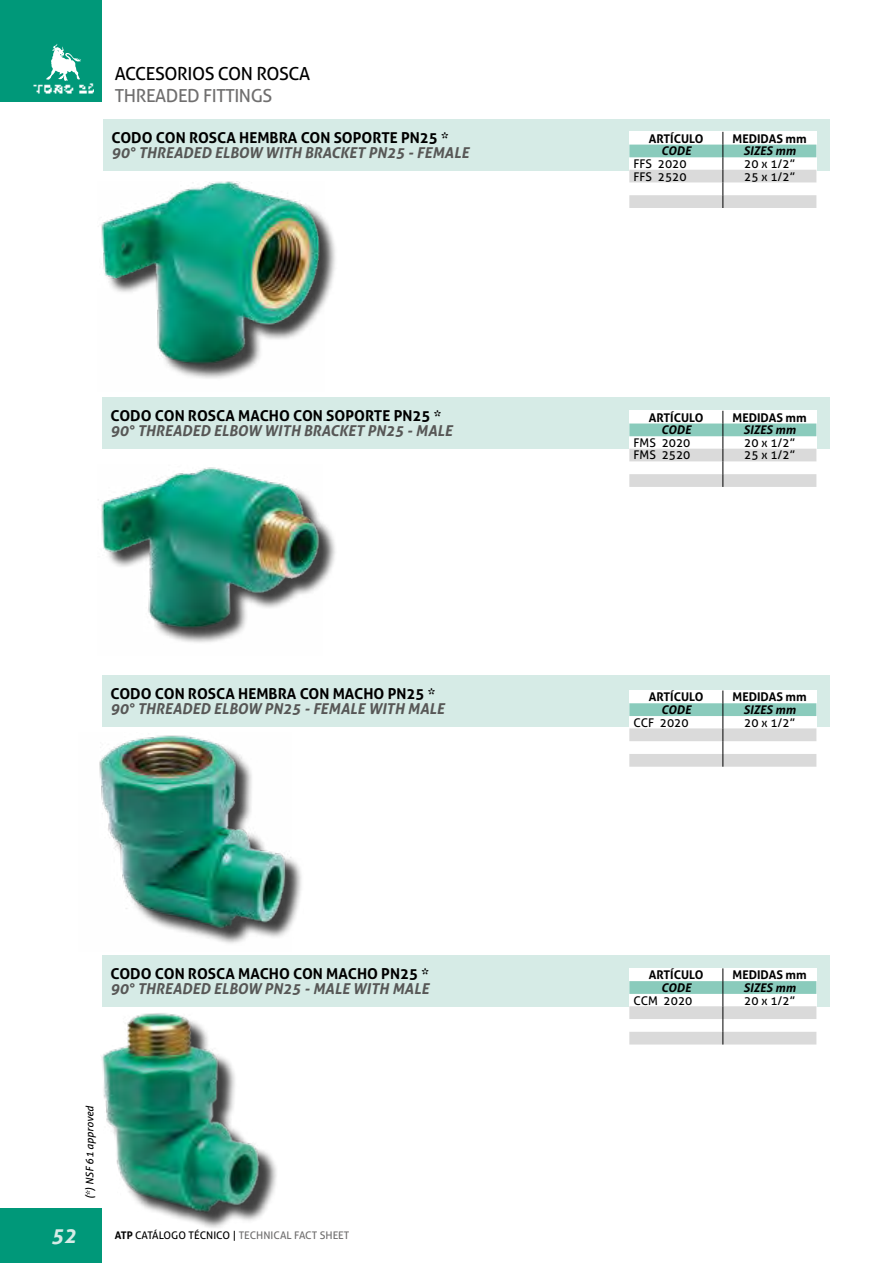
<style>
.page{position:relative;width:893px;height:1263px;background:#fff}
.page>*{position:absolute;margin:0;border:0;box-sizing:border-box;transform-origin:0 0}
.t1{font:italic 700 21px "Aller";color:#d6ebe6}
.t2{font:18px "Aller";letter-spacing:-.025em;color:#000}
.t3{font:18px "Aller";letter-spacing:-.025em;color:#706f6f}
.t4{font:italic 700 15px "Aller";color:#575756}
.t5{font:700 15px "Aller";color:#000}
.t6{font:12px "Aller";color:#000}
.t7{font:700 12px "Aller";color:#000}
.t8{font:italic 700 12px "Aller";color:#000}
.t9{font:10.5px "Aller";color:#706f6f}
.t10{font:italic 10.5px "Aller";color:#000}
.s1{font-weight:700;color:#000}
.s2{color:#000}
</style>
<div class="page">
<div style="left:0;top:1208px;width:102px;height:55px;background:#009879"></div>
<div style="left:0;top:0;width:102px;height:102px;background:#009879"></div>
<svg style="left:46px;top:44px;width:35px;height:37px"></svg>
<img style="left:33px;top:83px;width:61px;height:11px">
<div style="left:103px;top:119px;width:726px;height:51px;background:#d6ebe6"></div>
<svg style="left:629px;top:132px;width:187px;height:76px"></svg>
<div style="left:105px;top:185px;width:232px;height:195px;background:#000;opacity:.75"></div>
<img style="left:101px;top:181px;width:223px;height:199px">
<div style="left:102px;top:398px;width:727px;height:51px;background:#d6ebe6"></div>
<svg style="left:629px;top:411px;width:187px;height:76px"></svg>
<div style="left:105px;top:470px;width:232px;height:174px;background:#000;opacity:.75"></div>
<img style="left:98px;top:467px;width:224px;height:177px">
<div style="left:102px;top:955px;width:727px;height:52px;background:#d6ebe6"></div>
<svg style="left:629px;top:968px;width:187px;height:76px"></svg>
<div style="left:102px;top:676px;width:727px;height:51px;background:#d6ebe6"></div>
<svg style="left:629px;top:690px;width:187px;height:77px"></svg>
<div style="left:103px;top:739px;width:201px;height:207px;background:#000;opacity:.75"></div>
<img style="left:99px;top:735px;width:192px;height:211px">
<div style="left:105px;top:1016px;width:173px;height:215px;background:#000;opacity:.75"></div>
<img style="left:101px;top:1013px;width:165px;height:218px">
<p class="t2" style="left:115px;top:63px;width:197px">ACCESORIOS CON ROSCA</p>
<p class="t3" style="left:115px;top:85px;width:159px">THREADED FITTINGS</p>
<p class="t5" style="left:112px;top:128px;width:338px">CODO CON ROSCA HEMBRA CON SOPORTE PN25 *</p>
<p class="t4" style="left:112px;top:143px;width:359px">90° THREADED ELBOW WITH BRACKET PN25 - FEMALE</p>
<p class="t5" style="left:111px;top:407px;width:332px">CODO CON ROSCA MACHO CON SOPORTE PN25 *</p>
<p class="t4" style="left:111px;top:422px;width:343px">90° THREADED ELBOW WITH BRACKET PN25 - MALE</p>
<p class="t5" style="left:111px;top:685px;width:326px">CODO CON ROSCA HEMBRA CON MACHO PN25 *</p>
<p class="t4" style="left:111px;top:700px;width:335px">90° THREADED ELBOW PN25 - FEMALE WITH MALE</p>
<p class="t5" style="left:111px;top:964px;width:320px">CODO CON ROSCA MACHO CON MACHO PN25 *</p>
<p class="t4" style="left:111px;top:979px;width:320px">90° THREADED ELBOW PN25 - MALE WITH MALE</p>
<p class="t10" style="left:83px;top:1199px;width:95px;rotate:-90deg">(*) NSF 61 approved</p>
<h1 class="t1" style="left:51px;top:1222px;width:27px">52</h1>
<p class="t9" style="left:115px;top:1229px;width:236px"><span class="s1">ATP</span> <span class="s2">CATÁLOGO TÉCNICO |</span> TECHNICAL FACT SHEET</p>
<p class="t7" style="left:649px;top:131px;width:56px">ARTÍCULO</p>
<p class="t7" style="left:733px;top:131px;width:76px">MEDIDAS mm</p>
<p class="t8" style="left:661px;top:144px;width:31px">CODE</p>
<p class="t8" style="left:743px;top:144px;width:54px">SIZES mm</p>
<p class="t6" style="left:634px;top:156px;width:55px">FFS 2020</p>
<p class="t6" style="left:744px;top:156px;width:52px">20 x 1/2”</p>
<p class="t6" style="left:634px;top:169px;width:55px">FFS 2520</p>
<p class="t6" style="left:744px;top:169px;width:52px">25 x 1/2”</p>
<p class="t7" style="left:649px;top:410px;width:56px">ARTÍCULO</p>
<p class="t7" style="left:733px;top:410px;width:76px">MEDIDAS mm</p>
<p class="t8" style="left:661px;top:423px;width:31px">CODE</p>
<p class="t8" style="left:743px;top:423px;width:54px">SIZES mm</p>
<p class="t6" style="left:634px;top:435px;width:58px">FMS 2020</p>
<p class="t6" style="left:744px;top:435px;width:52px">20 x 1/2”</p>
<p class="t6" style="left:634px;top:448px;width:58px">FMS 2520</p>
<p class="t6" style="left:744px;top:448px;width:52px">25 x 1/2”</p>
<p class="t7" style="left:649px;top:690px;width:56px">ARTÍCULO</p>
<p class="t7" style="left:733px;top:690px;width:76px">MEDIDAS mm</p>
<p class="t8" style="left:661px;top:702px;width:31px">CODE</p>
<p class="t8" style="left:743px;top:702px;width:54px">SIZES mm</p>
<p class="t6" style="left:634px;top:715px;width:57px">CCF 2020</p>
<p class="t6" style="left:744px;top:715px;width:52px">20 x 1/2”</p>
<p class="t7" style="left:649px;top:967px;width:56px">ARTÍCULO</p>
<p class="t7" style="left:733px;top:967px;width:76px">MEDIDAS mm</p>
<p class="t8" style="left:661px;top:980px;width:31px">CODE</p>
<p class="t8" style="left:743px;top:980px;width:54px">SIZES mm</p>
<p class="t6" style="left:634px;top:993px;width:60px">CCM 2020</p>
<p class="t6" style="left:744px;top:993px;width:52px">20 x 1/2”</p>
</div>
